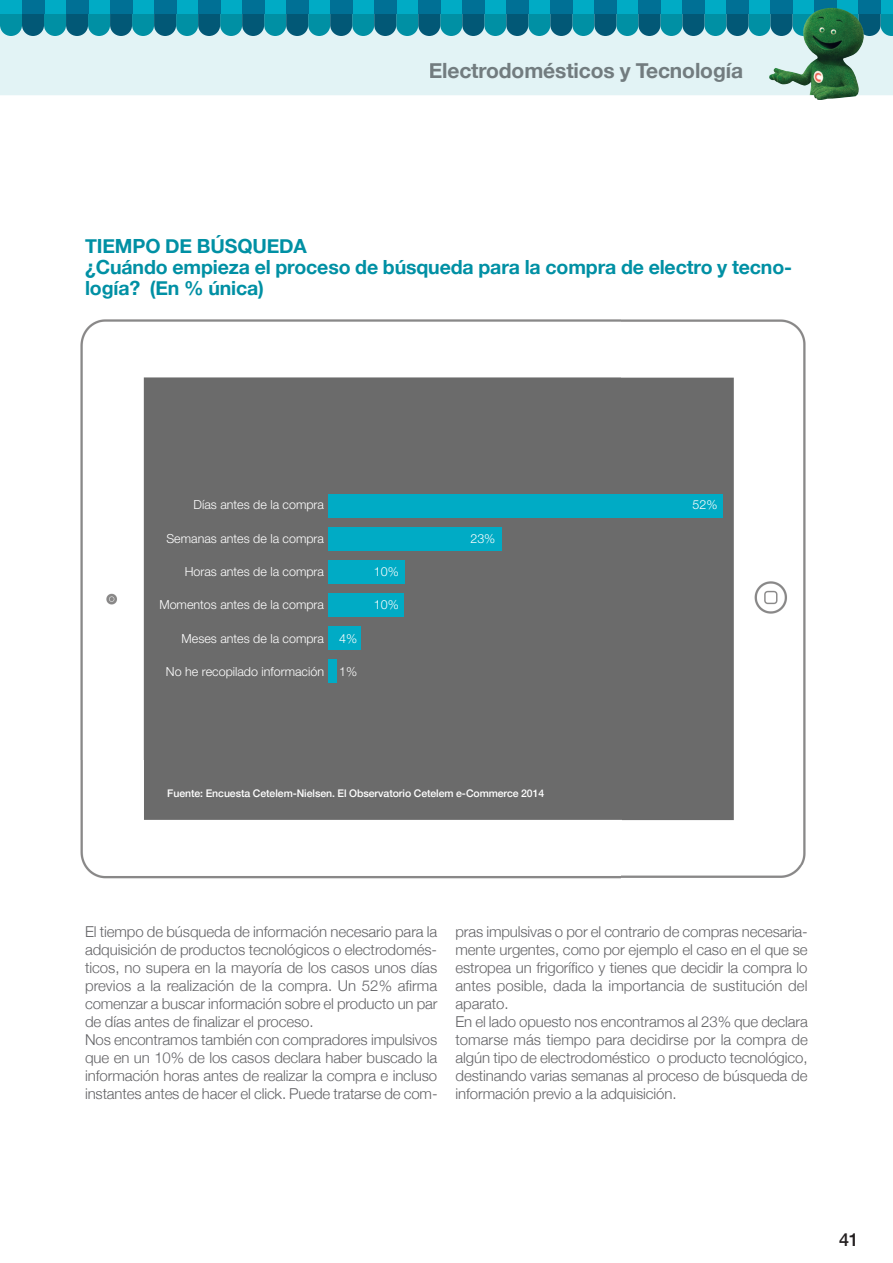
<style>
.page{position:relative;width:893px;height:1263px;background:#fff}
.page>*{position:absolute;margin:0;border:0;box-sizing:border-box;transform-origin:0 0}
.t1{font:700 21px "Helvetica Neue";letter-spacing:-.005em;color:#727c7f}
.t2{font:700 19.5px/21px "Helvetica Neue";letter-spacing:-.005em;color:#0090a4}
.t3{font:500 18px "Helvetica Neue";color:#231f20}
.t4{font:300 15px/18px "Helvetica Neue";letter-spacing:-.005em;color:#636366}
.t5{font:300 12.45px "Helvetica Neue";color:#fff}
.t6{font:500 10.5px "Helvetica Neue";letter-spacing:-.005em;color:#fff}
</style>
<div class="page">
<div style="left:0;top:36px;width:893px;height:59px;background:#e2f3f5"></div>
<div style="left:0;top:0;width:22px;height:14px;background:#00abc5"></div>
<div style="left:352px;top:0;width:22px;height:14px;background:#00abc5"></div>
<div style="left:176px;top:0;width:22px;height:14px;background:#00abc5"></div>
<div style="left:528px;top:0;width:22px;height:14px;background:#00abc5"></div>
<div style="left:748px;top:0;width:22px;height:14px;background:#00abc5"></div>
<div style="left:88px;top:0;width:22px;height:14px;background:#00abc5"></div>
<div style="left:440px;top:0;width:22px;height:14px;background:#00abc5"></div>
<div style="left:264px;top:0;width:22px;height:14px;background:#00abc5"></div>
<div style="left:616px;top:0;width:22px;height:14px;background:#00abc5"></div>
<div style="left:836px;top:0;width:22px;height:14px;background:#00abc5"></div>
<div style="left:44px;top:0;width:22px;height:14px;background:#00abc5"></div>
<div style="left:396px;top:0;width:22px;height:14px;background:#00abc5"></div>
<div style="left:220px;top:0;width:22px;height:14px;background:#00abc5"></div>
<div style="left:572px;top:0;width:22px;height:14px;background:#00abc5"></div>
<div style="left:792px;top:0;width:22px;height:14px;background:#00abc5"></div>
<div style="left:132px;top:0;width:22px;height:14px;background:#00abc5"></div>
<div style="left:484px;top:0;width:22px;height:14px;background:#00abc5"></div>
<div style="left:704px;top:0;width:22px;height:14px;background:#00abc5"></div>
<div style="left:308px;top:0;width:22px;height:14px;background:#00abc5"></div>
<div style="left:660px;top:0;width:22px;height:14px;background:#00abc5"></div>
<div style="left:880px;top:0;width:13px;height:14px;background:#00abc5"></div>
<div style="left:22px;top:0;width:22px;height:14px;background:#007095"></div>
<div style="left:374px;top:0;width:22px;height:14px;background:#007095"></div>
<div style="left:198px;top:0;width:22px;height:14px;background:#007095"></div>
<div style="left:550px;top:0;width:22px;height:14px;background:#007095"></div>
<div style="left:770px;top:0;width:22px;height:14px;background:#007095"></div>
<div style="left:110px;top:0;width:22px;height:14px;background:#007095"></div>
<div style="left:462px;top:0;width:22px;height:14px;background:#007095"></div>
<div style="left:286px;top:0;width:22px;height:14px;background:#007095"></div>
<div style="left:638px;top:0;width:22px;height:14px;background:#007095"></div>
<div style="left:858px;top:0;width:23px;height:14px;background:#007095"></div>
<div style="left:66px;top:0;width:22px;height:14px;background:#007095"></div>
<div style="left:418px;top:0;width:22px;height:14px;background:#007095"></div>
<div style="left:242px;top:0;width:22px;height:14px;background:#007095"></div>
<div style="left:594px;top:0;width:22px;height:14px;background:#007095"></div>
<div style="left:814px;top:0;width:22px;height:14px;background:#007095"></div>
<div style="left:154px;top:0;width:22px;height:14px;background:#007095"></div>
<div style="left:506px;top:0;width:22px;height:14px;background:#007095"></div>
<div style="left:726px;top:0;width:22px;height:14px;background:#007095"></div>
<div style="left:330px;top:0;width:22px;height:14px;background:#007095"></div>
<svg style="left:0;top:14px;width:893px;height:22px;background:#198298"></svg>
<div style="left:682px;top:0;width:22px;height:14px;background:#007095"></div>
<img style="left:768px;top:8px;width:98px;height:92px">
<div style="left:430px;top:63px;width:312px;height:19px;background:#e2f3f5"></div>
<img style="left:80px;top:319px;width:726px;height:560px">
<div style="left:328px;top:494px;width:394px;height:24px;background:#00abc5"></div>
<div style="left:328px;top:527px;width:174px;height:24px;background:#00abc5"></div>
<div style="left:328px;top:560px;width:76px;height:24px;background:#00abc5"></div>
<div style="left:328px;top:593px;width:75px;height:24px;background:#00abc5"></div>
<div style="left:328px;top:626px;width:33px;height:24px;background:#00abc5"></div>
<div style="left:328px;top:659px;width:8px;height:24px;background:#00abc5"></div>
<h1 class="t1" style="left:429px;top:54px;width:316px">Electrodomésticos y Tecnología</h1>
<h2 class="t2" style="left:85px;top:236px;width:709px">TIEMPO DE BÚSQUEDA<br>¿Cuándo empieza el proceso de búsqueda para la compra de electro y tecno&shy;logía? (En % única)</h2>
<p class="t5" style="left:194px;top:495px;width:132px">Días antes de la compra</p>
<p class="t5" style="left:166px;top:528px;width:159px">Semanas antes de la compra</p>
<p class="t5" style="left:185px;top:562px;width:141px">Horas antes de la compra</p>
<p class="t5" style="left:159px;top:595px;width:166px">Momentos antes de la compra</p>
<p class="t5" style="left:182px;top:628px;width:144px">Meses antes de la compra</p>
<p class="t5" style="left:166px;top:662px;width:160px">No he recopilado información</p>
<p class="t5" style="left:339px;top:628px;width:20px">4%</p>
<p class="t5" style="left:339px;top:662px;width:20px">1%</p>
<p class="t5" style="left:374px;top:562px;width:27px">10%</p>
<p class="t5" style="left:374px;top:595px;width:27px">10%</p>
<p class="t5" style="left:470px;top:528px;width:27px">23%</p>
<p class="t6" style="left:167px;top:785px;width:379px">Fuente: Encuesta Cetelem-Nielsen. El Observatorio Cetelem e-Commerce 2014</p>
<p class="t5" style="left:692px;top:495px;width:27px">52%</p>
<p class="t4" style="left:85px;top:922px;width:354px">El tiempo de búsqueda de información necesario para la adquisición de productos tecnológicos o electrodomés&shy;ticos, no supera en la mayoría de los casos unos días previos a la realización de la compra. Un 52% afirma comenzar a buscar información sobre el producto un par de días antes de finalizar el proceso.<br>Nos encontramos también con compradores impulsivos que en un 10% de los casos declara haber buscado la información horas antes de realizar la compra e incluso instantes antes de hacer el click. Puede tratarse de com-</p>
<p class="t4" style="left:455px;top:922px;width:354px">pras impulsivas o por el contrario de compras necesaria&shy;mente urgentes, como por ejemplo el caso en el que se estropea un frigorífico y tienes que decidir la compra lo antes posible, dada la importancia de sustitución del aparato.<br>En el lado opuesto nos encontramos al 23% que declara tomarse más tiempo para decidirse por la compra de algún tipo de electrodoméstico o producto tecnológico, destinando varias semanas al proceso de búsqueda de información previo a la adquisición.</p>
<p class="t3" style="left:839px;top:1225px;width:21px">41</p>
</div>
